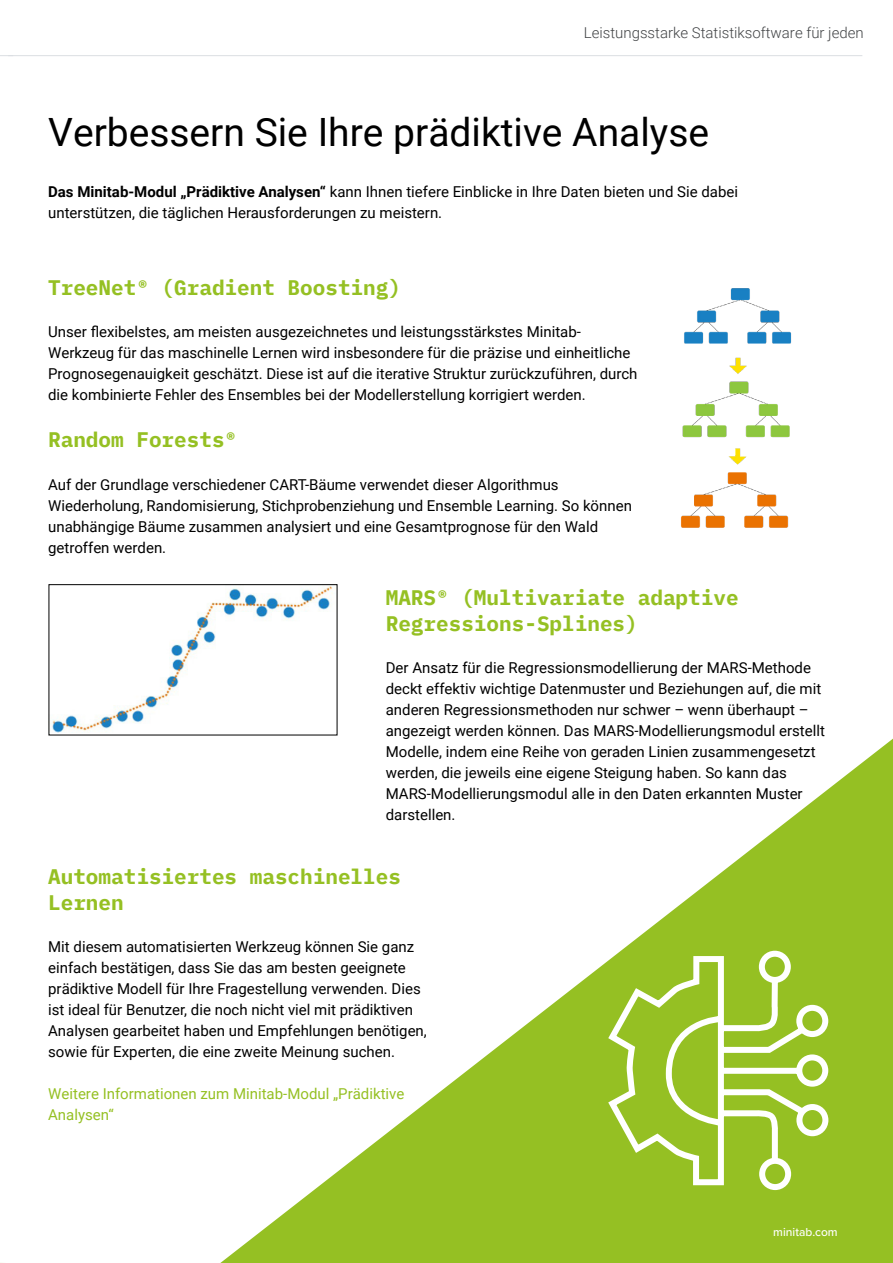
<style>
.page{position:relative;width:893px;height:1263px;background:#fff}
.page>*{position:absolute;margin:0;border:0;box-sizing:border-box;transform-origin:0 0}
.t1{font:39px "Roboto";color:#000}
.t2{font:700 21px/25.2px "IBM Plex Mono";color:#95c023}
.t3{font:15px/21px "Roboto";color:#000}
.t4{font:15px/21px "Roboto";color:#95c023}
.t5{font:300 15px "Roboto";color:#424446}
.t6{font:500 12px "Proxima Nova";color:#fff}
.s1{font-weight:700}
</style>
<div class="page">
<hr style="left:8px;top:55px;width:854px;height:1px;background:#dbdee2">
<img style="left:681px;top:288px;width:111px;height:240px">
<img style="left:51px;top:586px;width:282px;height:146px">
<div style="left:49px;top:584px;width:288px;height:151px;border:1px solid #000"></div>
<svg style="left:345px;top:739px;width:548px;height:524px"></svg>
<svg style="left:0;top:1166px;width:773px;height:97px;fill:#95c023"></svg>
<svg style="left:604px;top:948px;width:227px;height:245px"></svg>
<p class="t5" style="left:584px;top:22px;width:282px">Leistungsstarke Statistiksoftware für jeden</p>
<h1 class="t1" style="left:48px;top:105px;width:662px">Verbessern Sie Ihre prädiktive Analyse</h1>
<p class="t3" style="left:48px;top:180px;width:691px"><span class="s1">Das Minitab-Modul „Prädiktive Analysen“</span> kann Ihnen tiefere Einblicke in Ihre Daten bieten und Sie dabei unterstützen, die täglichen Herausforderungen zu meistern.</p>
<h2 class="t2" style="left:48px;top:274px;width:354px">TreeNet® (Gradient Boosting)</h2>
<p class="t3" style="left:48px;top:321px;width:591px">Unser flexibelstes, am meisten ausgezeichnetes und leistungsstärkstes Minitab-Werkzeug für das maschinelle Lernen wird insbesondere für die präzise und einheitliche Prognosegenauigkeit geschätzt. Diese ist auf die iterative Struktur zurückzuführen, durch die kombinierte Fehler des Ensembles bei der Modellerstellung korrigiert werden.</p>
<h2 class="t2" style="left:48px;top:426px;width:191px">Random Forests®</h2>
<p class="t3" style="left:48px;top:473px;width:585px">Auf der Grundlage verschiedener CART-Bäume verwendet dieser Algorithmus Wiederholung, Randomisierung, Stichprobenziehung und Ensemble Learning. So können unabhängige Bäume zusammen analysiert und eine Gesamtprognose für den Wald getroffen werden.</p>
<h2 class="t2" style="left:386px;top:584px;width:354px">MARS® (Multivariate adaptive<br>Regressions-Splines)</h2>
<p class="t3" style="left:386px;top:657px;width:441px">Der Ansatz für die Regressionsmodellierung der MARS-Methode deckt effektiv wichtige Datenmuster und Beziehungen auf, die mit anderen Regressionsmethoden nur schwer – wenn überhaupt – angezeigt werden können. Das MARS-Modellierungsmodul erstellt Modelle, indem eine Reihe von geraden Linien zusammengesetzt werden, die jeweils eine eigene Steigung haben. So kann das MARS-Modellierungsmodul alle in den Daten erkannten Muster darstellen.</p>
<h2 class="t2" style="left:48px;top:863px;width:354px">Automatisiertes maschinelles<br>Lernen</h2>
<p class="t3" style="left:48px;top:936px;width:380px">Mit diesem automatisierten Werkzeug können Sie ganz einfach bestätigen, dass Sie das am besten geeignete prädiktive Modell für Ihre Fragestellung verwenden. Dies ist ideal für Benutzer, die noch nicht viel mit prädiktiven Analysen gearbeitet haben und Empfehlungen benötigen, sowie für Experten, die eine zweite Meinung suchen.</p>
<p class="t4" style="left:48px;top:1083px;width:358px">Weitere Informationen zum Minitab-Modul „Prädiktive<br>Analysen“</p>
<p class="t6" style="left:773px;top:1223px;width:66px">minitab.com</p>
</div>
